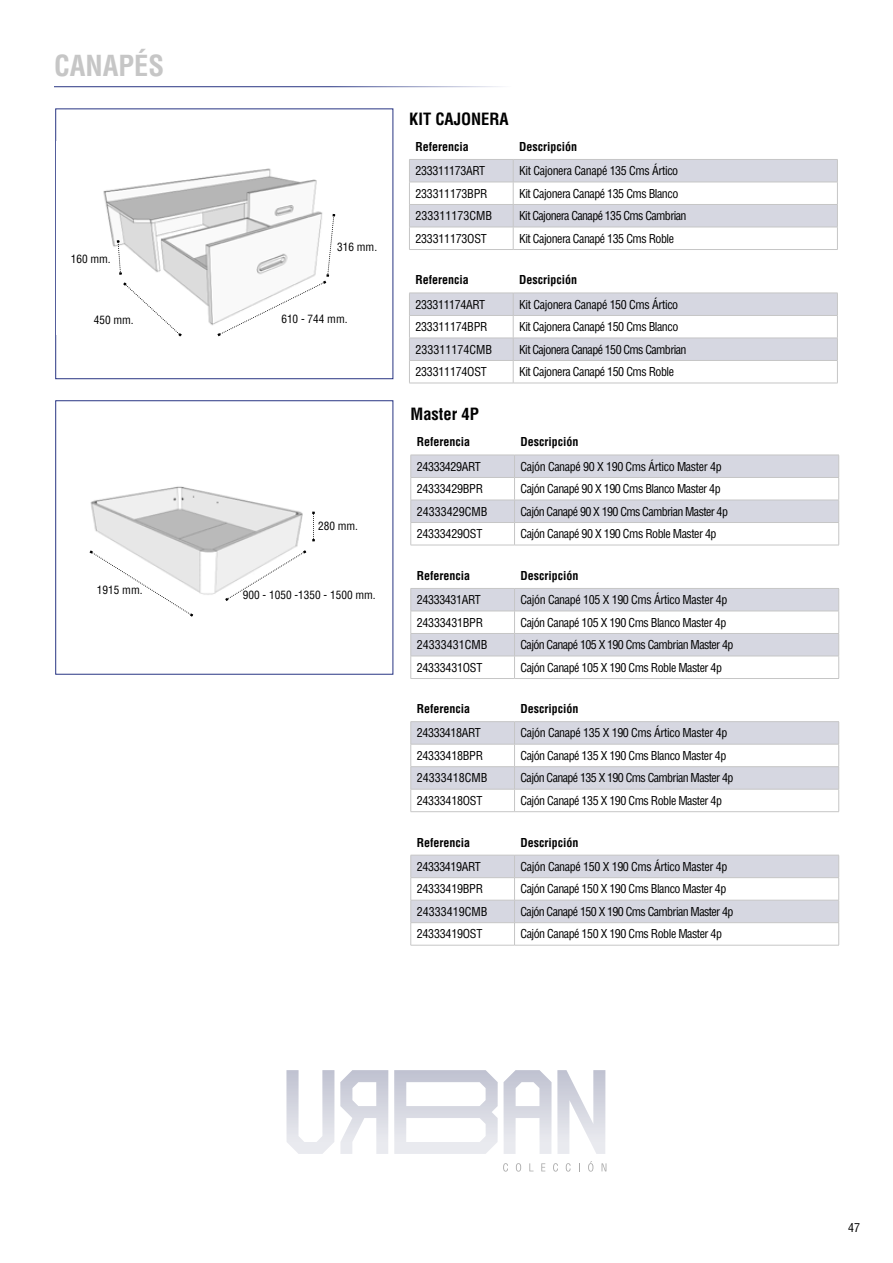
<style>
.page{position:relative;width:893px;height:1263px;background:#fff}
.page>*{position:absolute;margin:0;border:0;box-sizing:border-box;transform-origin:0 0}
.t1{font:700 condensed 28.35px "Helvetica LT Std";color:#c6c6c6}
.t2{font:700 condensed 16.5px "Helvetica LT Std";color:#000}
.t3{font:condensed 12px "Helvetica LT Std";letter-spacing:-.04em;color:#000}
.t4{font:condensed 12px "Helvetica LT Std";letter-spacing:-.02em;color:#000}
.t5{font:700 condensed 12px "Helvetica LT Std";color:#000}
.t6{font:condensed 12px "Helvetica LT Std";color:#000}
.t7{font:condensed 11.25px "Helvetica LT Std";color:#000}
</style>
<div class="page">
<div style="left:55px;top:400px;width:338px;height:275px;border:1px solid #283583"></div>
<img style="left:89px;top:486px;width:226px;height:129px">
<hr style="left:411px;top:545px;width:103px;height:1px;background:#c6c6c6">
<hr style="left:514px;top:545px;width:325px;height:1px;background:#c6c6c6">
<svg style="left:410px;top:455px;width:429px;height:90px"></svg>
<hr style="left:411px;top:721px;width:103px;height:1px;background:#c6c6c6">
<hr style="left:514px;top:721px;width:325px;height:1px;background:#c6c6c6">
<hr style="left:411px;top:811px;width:103px;height:1px;background:#c6c6c6">
<hr style="left:514px;top:811px;width:325px;height:1px;background:#c6c6c6">
<svg style="left:410px;top:722px;width:429px;height:89px"></svg>
<hr style="left:411px;top:678px;width:103px;height:1px;background:#c6c6c6">
<hr style="left:514px;top:678px;width:325px;height:1px;background:#c6c6c6">
<svg style="left:410px;top:588px;width:429px;height:90px"></svg>
<hr style="left:411px;top:945px;width:103px;height:1px;background:#c6c6c6">
<hr style="left:514px;top:945px;width:325px;height:1px;background:#c6c6c6">
<svg style="left:410px;top:855px;width:429px;height:90px"></svg>
<svg style="left:312px;top:512px;width:3px;height:29px"></svg>
<svg style="left:225px;top:550px;width:81px;height:51px"></svg>
<svg style="left:90px;top:550px;width:103px;height:67px"></svg>
<div style="left:55px;top:108px;width:338px;height:271px;border:1px solid #283583"></div>
<img style="left:103px;top:168px;width:233px;height:158px">
<svg style="left:117px;top:240px;width:5px;height:35px"></svg>
<svg style="left:217px;top:214px;width:118px;height:122px"></svg>
<svg style="left:123px;top:282px;width:59px;height:54px"></svg>
<hr style="left:54px;top:86px;width:785px;height:1px;background:#283583">
<hr style="left:409px;top:249px;width:104px;height:1px;background:#c6c6c6">
<hr style="left:513px;top:249px;width:325px;height:1px;background:#c6c6c6">
<svg style="left:409px;top:159px;width:429px;height:90px"></svg>
<hr style="left:409px;top:383px;width:104px;height:1px;background:#c6c6c6">
<hr style="left:513px;top:383px;width:325px;height:1px;background:#c6c6c6">
<svg style="left:409px;top:293px;width:429px;height:90px"></svg>
<svg style="left:503px;top:1163px;width:5px;height:8px"></svg>
<svg style="left:516px;top:1163px;width:5px;height:8px"></svg>
<svg style="left:529px;top:1163px;width:4px;height:8px"></svg>
<svg style="left:541px;top:1163px;width:4px;height:8px"></svg>
<svg style="left:553px;top:1163px;width:5px;height:8px"></svg>
<svg style="left:566px;top:1163px;width:5px;height:8px"></svg>
<svg style="left:588px;top:1161px;width:5px;height:10px"></svg>
<svg style="left:601px;top:1163px;width:5px;height:8px"></svg>
<svg style="left:287px;top:1070px;width:47px;height:84px"></svg>
<svg style="left:340px;top:1070px;width:48px;height:84px"></svg>
<svg style="left:394px;top:1070px;width:104px;height:84px"></svg>
<svg style="left:504px;top:1070px;width:47px;height:84px"></svg>
<svg style="left:557px;top:1070px;width:48px;height:84px"></svg>
<h1 class="t1" style="left:54px;top:48px;width:112px">CANAPÉS</h1>
<p class="t7" style="left:71px;top:252px;width:42px">160 mm.</p>
<p class="t7" style="left:337px;top:240px;width:42px">316 mm.</p>
<p class="t7" style="left:94px;top:313px;width:42px">450 mm.</p>
<p class="t7" style="left:281px;top:312px;width:68px">610 - 744 mm.</p>
<p class="t7" style="left:97px;top:583px;width:47px">1915 mm.</p>
<p class="t7" style="left:318px;top:519px;width:42px">280 mm.</p>
<p class="t7" style="left:243px;top:588px;width:134px">900 - 1050 -1350 - 1500 mm.</p>
<h2 class="t2" style="left:409px;top:109px;width:101px">KIT CAJONERA</h2>
<p class="t5" style="left:415px;top:139px;width:55px">Referencia</p>
<p class="t5" style="left:519px;top:139px;width:59px">Descripción</p>
<p class="t3" style="left:415px;top:163px;width:71px">233311173ART</p>
<p class="t3" style="left:519px;top:163px;width:161px">Kit Cajonera Canapé 135 Cms Ártico</p>
<p class="t4" style="left:415px;top:186px;width:74px">233311173BPR</p>
<p class="t3" style="left:519px;top:186px;width:161px">Kit Cajonera Canapé 135 Cms Blanco</p>
<p class="t6" style="left:415px;top:208px;width:78px">233311173CMB</p>
<p class="t3" style="left:519px;top:208px;width:169px">Kit Cajonera Canapé 135 Cms Cambrian</p>
<p class="t4" style="left:415px;top:231px;width:73px">233311173OST</p>
<p class="t3" style="left:519px;top:231px;width:156px">Kit Cajonera Canapé 135 Cms Roble</p>
<p class="t5" style="left:415px;top:272px;width:55px">Referencia</p>
<p class="t5" style="left:519px;top:272px;width:59px">Descripción</p>
<p class="t3" style="left:415px;top:297px;width:71px">233311174ART</p>
<p class="t3" style="left:519px;top:297px;width:161px">Kit Cajonera Canapé 150 Cms Ártico</p>
<p class="t4" style="left:415px;top:319px;width:74px">233311174BPR</p>
<p class="t3" style="left:519px;top:319px;width:161px">Kit Cajonera Canapé 150 Cms Blanco</p>
<p class="t6" style="left:415px;top:342px;width:78px">233311174CMB</p>
<p class="t3" style="left:519px;top:342px;width:169px">Kit Cajonera Canapé 150 Cms Cambrian</p>
<p class="t4" style="left:415px;top:364px;width:73px">233311174OST</p>
<p class="t3" style="left:519px;top:364px;width:156px">Kit Cajonera Canapé 150 Cms Roble</p>
<h2 class="t2" style="left:411px;top:404px;width:70px">Master 4P</h2>
<p class="t5" style="left:417px;top:434px;width:55px">Referencia</p>
<p class="t5" style="left:520px;top:434px;width:59px">Descripción</p>
<p class="t3" style="left:417px;top:459px;width:66px">24333429ART</p>
<p class="t3" style="left:520px;top:459px;width:203px">Cajón Canapé 90 X 190 Cms Ártico Master 4p</p>
<p class="t4" style="left:417px;top:481px;width:68px">24333429BPR</p>
<p class="t3" style="left:520px;top:481px;width:202px">Cajón Canapé 90 X 190 Cms Blanco Master 4p</p>
<p class="t6" style="left:417px;top:504px;width:72px">24333429CMB</p>
<p class="t3" style="left:520px;top:504px;width:209px">Cajón Canapé 90 X 190 Cms Cambrian Master 4p</p>
<p class="t4" style="left:417px;top:526px;width:67px">24333429OST</p>
<p class="t3" style="left:520px;top:526px;width:198px">Cajón Canapé 90 X 190 Cms Roble Master 4p</p>
<p class="t5" style="left:417px;top:568px;width:55px">Referencia</p>
<p class="t5" style="left:520px;top:568px;width:59px">Descripción</p>
<p class="t3" style="left:417px;top:592px;width:66px">24333431ART</p>
<p class="t3" style="left:520px;top:592px;width:208px">Cajón Canapé 105 X 190 Cms Ártico Master 4p</p>
<p class="t4" style="left:417px;top:615px;width:68px">24333431BPR</p>
<p class="t3" style="left:520px;top:615px;width:207px">Cajón Canapé 105 X 190 Cms Blanco Master 4p</p>
<p class="t6" style="left:417px;top:637px;width:72px">24333431CMB</p>
<p class="t3" style="left:520px;top:637px;width:214px">Cajón Canapé 105 X 190 Cms Cambrian Master 4p</p>
<p class="t4" style="left:417px;top:660px;width:67px">24333431OST</p>
<p class="t3" style="left:520px;top:660px;width:203px">Cajón Canapé 105 X 190 Cms Roble Master 4p</p>
<p class="t5" style="left:417px;top:701px;width:55px">Referencia</p>
<p class="t5" style="left:520px;top:701px;width:59px">Descripción</p>
<p class="t3" style="left:417px;top:725px;width:66px">24333418ART</p>
<p class="t3" style="left:520px;top:725px;width:208px">Cajón Canapé 135 X 190 Cms Ártico Master 4p</p>
<p class="t4" style="left:417px;top:748px;width:68px">24333418BPR</p>
<p class="t3" style="left:520px;top:748px;width:207px">Cajón Canapé 135 X 190 Cms Blanco Master 4p</p>
<p class="t6" style="left:417px;top:770px;width:72px">24333418CMB</p>
<p class="t3" style="left:520px;top:770px;width:214px">Cajón Canapé 135 X 190 Cms Cambrian Master 4p</p>
<p class="t4" style="left:417px;top:793px;width:67px">24333418OST</p>
<p class="t3" style="left:520px;top:793px;width:203px">Cajón Canapé 135 X 190 Cms Roble Master 4p</p>
<p class="t5" style="left:417px;top:835px;width:55px">Referencia</p>
<p class="t5" style="left:520px;top:835px;width:59px">Descripción</p>
<p class="t3" style="left:417px;top:859px;width:66px">24333419ART</p>
<p class="t3" style="left:520px;top:859px;width:208px">Cajón Canapé 150 X 190 Cms Ártico Master 4p</p>
<p class="t4" style="left:417px;top:881px;width:68px">24333419BPR</p>
<p class="t3" style="left:520px;top:881px;width:207px">Cajón Canapé 150 X 190 Cms Blanco Master 4p</p>
<p class="t6" style="left:417px;top:904px;width:72px">24333419CMB</p>
<p class="t3" style="left:520px;top:904px;width:214px">Cajón Canapé 150 X 190 Cms Cambrian Master 4p</p>
<p class="t4" style="left:417px;top:926px;width:67px">24333419OST</p>
<p class="t3" style="left:520px;top:926px;width:203px">Cajón Canapé 150 X 190 Cms Roble Master 4p</p>
<p class="t3" style="left:848px;top:1220px;width:13px">47</p>
</div>
